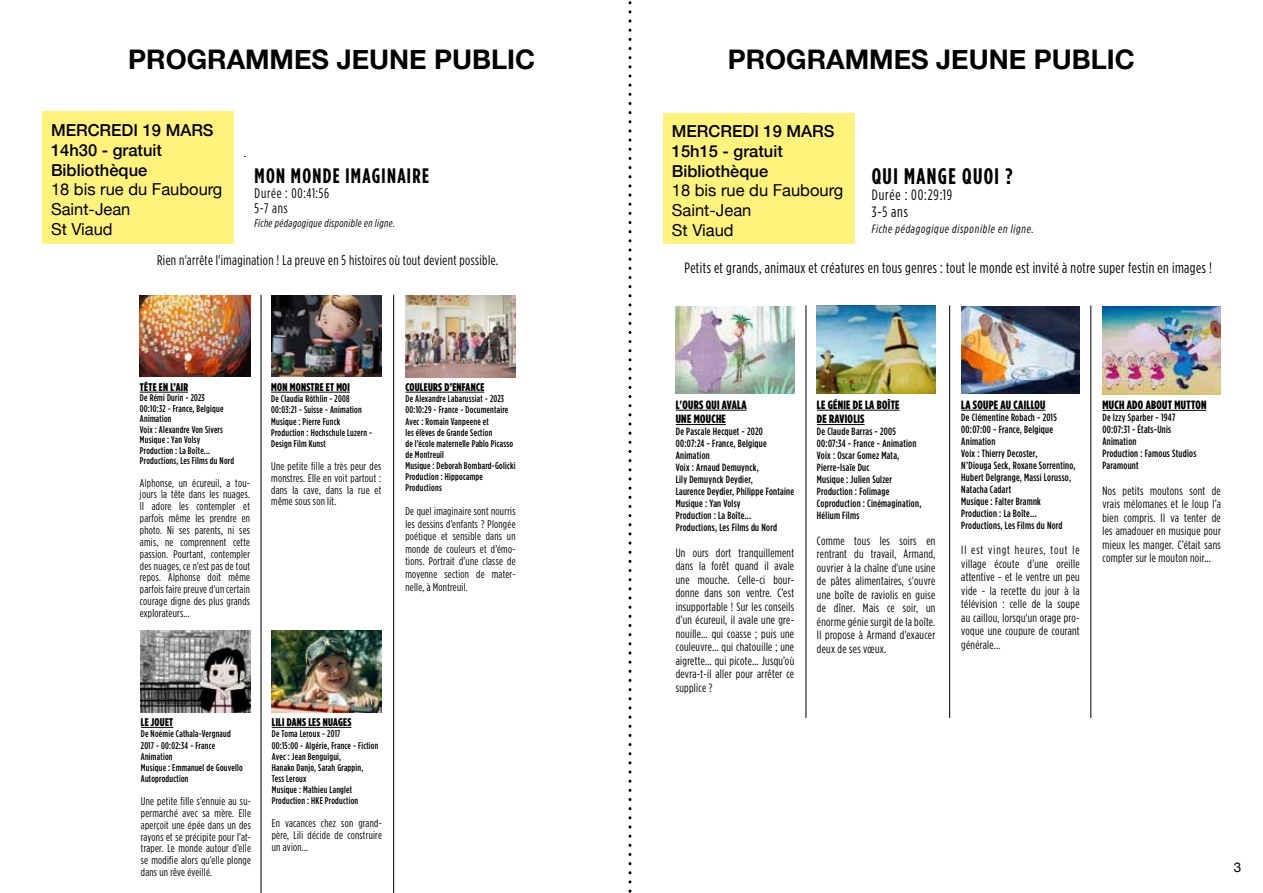
<style>
.page{position:relative;width:1263px;height:893px;background:#fff}
.page>*{position:absolute;margin:0;border:0;box-sizing:border-box;transform-origin:0 0}
.t1{font:37.5px "Gotham Condensed";color:#000}
.t2{font:34.8px "Gotham Condensed";color:#000}
.t3{font:700 27px "Helvetica Neue";color:#000}
.t4{font:700 22.5px "Gotham Condensed";letter-spacing:.06em;color:#000}
.t5{font:700 20.85px "Gotham Condensed";letter-spacing:.06em;color:#000}
.t6{font:500 16.5px/19.8px "Helvetica Neue";color:#000}
.t7{font:16.5px/19.8px "Helvetica Neue";color:#000}
.t8{font:15px "Gotham Condensed";letter-spacing:.03em;color:#000}
.t9{font:15px/16.5px "Gotham Condensed";letter-spacing:.055em;color:#000}
.t10{font:13.95px "Gotham Condensed";letter-spacing:.03em;color:#000}
.t11{font:13.95px/15.3px "Gotham Condensed";letter-spacing:.055em;color:#000}
.t12{font:13.5px "Helvetica Neue";color:#000}
.t13{font:12px/13.5px "Gotham Condensed";letter-spacing:.025em;color:#000;text-align:justify}
.t14{font:900 12px/14.4px "Gotham Condensed";letter-spacing:.025em;color:#000}
.t15{font:italic 12px "Gotham Condensed";letter-spacing:.065em;color:#000}
.t16{font:11.1px/11.9px "Gotham Condensed";letter-spacing:.025em;color:#000;text-align:justify}
.t17{font:900 11.1px "Gotham Condensed";letter-spacing:.025em;color:#000}
.t18{font:italic 11.1px "Gotham Condensed";letter-spacing:.04em;color:#000}
.t19{font:500 10.5px/12px "Gotham Condensed";letter-spacing:.025em;color:#000}
.t20{font:500 9.75px/11.1px "Gotham Condensed";letter-spacing:.025em;color:#000}
.s1{font-weight:900}
</style>
<div class="page">
<hr style="left:405px;top:392px;width:79px;height:1px;background:#000">
<img style="left:405px;top:295px;width:110px;height:82px">
<img style="left:141px;top:630px;width:110px;height:82px">
<hr style="left:141px;top:727px;width:32px;height:1px;background:#000">
<img style="left:272px;top:630px;width:110px;height:82px">
<hr style="left:272px;top:727px;width:79px;height:1px;background:#000">
<hr style="left:271px;top:392px;width:79px;height:1px;background:#000">
<img style="left:271px;top:295px;width:110px;height:82px">
<hr style="left:261px;top:295px;width:1px;height:598px;background:#000">
<hr style="left:393px;top:295px;width:1px;height:598px;background:#000">
<hr style="left:244px;top:156px;width:1px;height:71px;background:#000">
<hr style="left:140px;top:392px;width:48px;height:1px;background:#000">
<img style="left:140px;top:295px;width:110px;height:82px">
<div style="left:111px;top:157px;width:137px;height:87px;background:#fff"></div>
<div style="left:43px;top:111px;width:191px;height:133px;background:#fff37c"></div>
<hr style="left:676px;top:410px;width:70px;height:1px;background:#000">
<hr style="left:676px;top:424px;width:50px;height:1px;background:#000">
<img style="left:676px;top:306px;width:118px;height:88px">
<hr style="left:961px;top:410px;width:84px;height:1px;background:#000">
<img style="left:961px;top:306px;width:119px;height:88px">
<img style="left:1102px;top:306px;width:119px;height:88px">
<hr style="left:1102px;top:410px;width:104px;height:1px;background:#000">
<hr style="left:817px;top:410px;width:82px;height:1px;background:#000">
<hr style="left:817px;top:424px;width:47px;height:1px;background:#000">
<img style="left:817px;top:306px;width:118px;height:88px">
<hr style="left:805px;top:305px;width:1px;height:412px;background:#000">
<hr style="left:949px;top:305px;width:1px;height:412px;background:#000">
<hr style="left:1090px;top:305px;width:1px;height:412px;background:#000">
<div style="left:663px;top:113px;width:192px;height:131px;background:#fff37c"></div>
<svg style="left:628px;top:1px;width:3px;height:892px"></svg>
<h3 class="t3" style="left:128px;top:38px;width:409px">PROGRAMMES JEUNE PUBLIC</h3>
<h3 class="t3" style="left:728px;top:38px;width:409px">PROGRAMMES JEUNE PUBLIC</h3>
<h3 class="t6" style="left:51px;top:119px;width:164px">MERCREDI 19 MARS<br>14h30 - gratuit<br>Bibliothèque</h3>
<h3 class="t7" style="left:51px;top:181px;width:173px">18 bis rue du Faubourg<br>Saint-Jean<br>St Viaud</h3>
<h2 class="t2" style="left:73px;top:172px;width:163px">PROGRAMME <span class="s1">5</span></h2>
<h3 class="t5" style="left:255px;top:163px;width:176px">MON MONDE IMAGINAIRE</h3>
<p class="t11" style="left:255px;top:185px;width:76px">Durée : 00:41:56<br>5-7 ans</p>
<p class="t18" style="left:255px;top:216px;width:142px">Fiche pédagogique disponible en ligne.</p>
<p class="t10" style="left:157px;top:252px;width:343px">Rien n'arrête l'imagination ! La preuve en 5 histoires où tout devient possible.</p>
<h3 class="t6" style="left:672px;top:120px;width:164px">MERCREDI 19 MARS<br>15h15 - gratuit<br>Bibliothèque</h3>
<h3 class="t7" style="left:672px;top:181px;width:173px">18 bis rue du Faubourg<br>Saint-Jean<br>St Viaud</h3>
<h1 class="t1" style="left:674px;top:170px;width:178px">PROGRAMME <span class="s1">4</span></h1>
<h3 class="t4" style="left:872px;top:163px;width:142px">QUI MANGE QUOI ?</h3>
<p class="t9" style="left:872px;top:186px;width:82px">Durée : 00:29:19<br>3-5 ans</p>
<p class="t15" style="left:872px;top:222px;width:163px">Fiche pédagogique disponible en ligne.</p>
<p class="t8" style="left:684px;top:259px;width:529px">Petits et grands, animaux et créatures en tous genres : tout le monde est invité à notre super festin en images !</p>
<p class="t17" style="left:140px;top:381px;width:50px">TÊTE EN L’AIR</p>
<p class="t20" style="left:140px;top:393px;width:96px;line-height:10.5px">De Rémi Durin - 2023<br>00:10:32 - France, Belgique<br>Animation<br>Voix : Alexandre Von Sivers<br>Musique : Yan Volsy<br>Production : La Boîte...<br>Productions, Les Films du Nord</p>
<p class="t16" style="left:140px;top:477px;width:112px">Alphonse, un écureuil, a tou&shy;jours la tête dans les nuages.<br>Il adore les contempler et parfois même les prendre en photo. Ni ses parents, ni ses amis, ne comprennent cette passion. Pourtant, contempler des nuages, ce n'est pas de tout repos. Alphonse doit même parfois faire preuve d'un certain courage digne des plus grands explorateurs...</p>
<p class="t17" style="left:271px;top:381px;width:80px">MON MONSTRE ET MOI</p>
<p class="t20" style="left:271px;top:393px;width:103px">De Claudia Röthlin - 2008<br>00:03:21 - Suisse - Animation<br>Musique : Pierre Funck<br>Production : Hochschule Luzern -<br>Design Film Kunst</p>
<p class="t16" style="left:271px;top:460px;width:112px">Une petite fille a très peur des monstres. Elle en voit partout : dans la cave, dans la rue et même sous son lit.</p>
<p class="t17" style="left:405px;top:381px;width:80px">COULEURS D’ENFANCE</p>
<p class="t20" style="left:405px;top:393px;width:112px">De Alexandre Labarussiat - 2023<br>00:10:29 - France - Documentaire<br>Avec : Romain Vanpeene et<br>les élèves de Grande Section<br>de l’école maternelle Pablo Picasso de Montreuil<br>Musique : Deborah Bombard-Golicki<br>Production : Hippocampe<br>Productions</p>
<p class="t16" style="left:405px;top:505px;width:112px;line-height:12.6px">De quel imaginaire sont nourris les dessins d’enfants ? Plongée poétique et sensible dans un monde de couleurs et d’émo&shy;tions. Portrait d’une classe de moyenne section de mater&shy;nelle, à Montreuil.</p>
<p class="t17" style="left:141px;top:716px;width:34px">LE JOUET</p>
<p class="t20" style="left:141px;top:728px;width:103px">De Noémie Cathala-Vergnaud<br>2017 - 00:02:34 - France<br>Animation<br>Musique : Emmanuel de Gouvello<br>Autoproduction</p>
<p class="t16" style="left:141px;top:795px;width:112px">Une petite fille s’ennuie au su&shy;permarché avec sa mère. Elle aperçoit une épée dans un des rayons et se précipite pour l’at&shy;traper. Le monde autour d’elle se modifie alors qu’elle plonge dans un rêve éveillé.</p>
<p class="t17" style="left:272px;top:716px;width:81px">LILI DANS LES NUAGES</p>
<p class="t20" style="left:272px;top:728px;width:108px">De Toma Leroux - 2017<br>00:15:00 - Algérie, France - Fiction<br>Avec : Jean Benguigui,<br>Hanako Danjo, Sarah Grappin,<br>Tess Leroux<br>Musique : Mathieu Langlet<br>Production : HKE Production</p>
<p class="t16" style="left:272px;top:817px;width:112px">En vacances chez son grand&shy;père, Lili décide de construire un avion...</p>
<p class="t14" style="left:676px;top:397px;width:72px">L'OURS QUI AVALA<br>UNE MOUCHE</p>
<p class="t19" style="left:676px;top:426px;width:120px">De Pascale Hecquet - 2020<br>00:07:24 - France, Belgique<br>Animation<br>Voix : Arnaud Demuynck,<br>Lily Demuynck Deydier,<br>Laurence Deydier, Philippe Fontaine<br>Musique : Yan Volsy<br>Production : La Boîte...<br>Productions, Les Films du Nord</p>
<p class="t13" style="left:676px;top:546px;width:120px">Un ours dort tranquillement dans la forêt quand il avale une mouche. Celle-ci bour&shy;donne dans son ventre. C’est insupportable ! Sur les conseils d’un écureuil, il avale une gre&shy;nouille… qui coasse ; puis une couleuvre… qui chatouille ; une aigrette… qui picote… Jusqu’où devra-t-il aller pour arrêter ce supplice ?</p>
<p class="t14" style="left:817px;top:397px;width:84px">LE GÉNIE DE LA BOÎTE<br>DE RAVIOLIS</p>
<p class="t19" style="left:817px;top:426px;width:106px">De Claude Barras - 2005<br>00:07:34 - France - Animation<br>Voix : Oscar Gomez Mata,<br>Pierre-Isaïe Duc<br>Musique : Julien Sulzer<br>Production : Folimage<br>Coproduction : Cinémagination,<br>Hélium Films</p>
<p class="t13" style="left:817px;top:534px;width:120px">Comme tous les soirs en rentrant du travail, Armand, ouvrier à la chaîne d'une usine de pâtes alimentaires, s'ouvre une boîte de raviolis en guise de dîner. Mais ce soir, un énorme génie surgit de la boîte.<br>Il propose à Armand d'exaucer deux de ses vœux.</p>
<p class="t14" style="left:961px;top:397px;width:86px">LA SOUPE AU CAILLOU</p>
<p class="t19" style="left:961px;top:411px;width:116px">De Clémentine Robach - 2015<br>00:07:00 - France, Belgique<br>Animation<br>Voix : Thierry Decoster,<br>N’Diouga Seck, Roxane Sorrentino,<br>Hubert Delgrange, Massi Lorusso,<br>Natacha Cadart<br>Musique : Falter Bramnk<br>Production : La Boîte...<br>Productions, Les Films du Nord</p>
<p class="t13" style="left:961px;top:543px;width:120px">Il est vingt heures, tout le village écoute d'une oreille attentive - et le ventre un peu vide - la recette du jour à la télévision : celle de la soupe au caillou, lorsqu'un orage pro&shy;voque une coupure de courant générale...</p>
<p class="t14" style="left:1102px;top:398px;width:106px">MUCH ADO ABOUT MUTTON</p>
<p class="t19" style="left:1102px;top:411px;width:95px">De Izzy Sparber - 1947<br>00:07:31 - États-Unis<br>Animation<br>Production : Famous Studios<br>Paramount</p>
<p class="t13" style="left:1102px;top:484px;width:120px">Nos petits moutons sont de vrais mélomanes et le loup l’a bien compris. Il va tenter de les amadouer en musique pour mieux les manger. C’était sans compter sur le mouton noir…</p>
<p class="t12" style="left:1234px;top:857px;width:9px">3</p>
</div>
